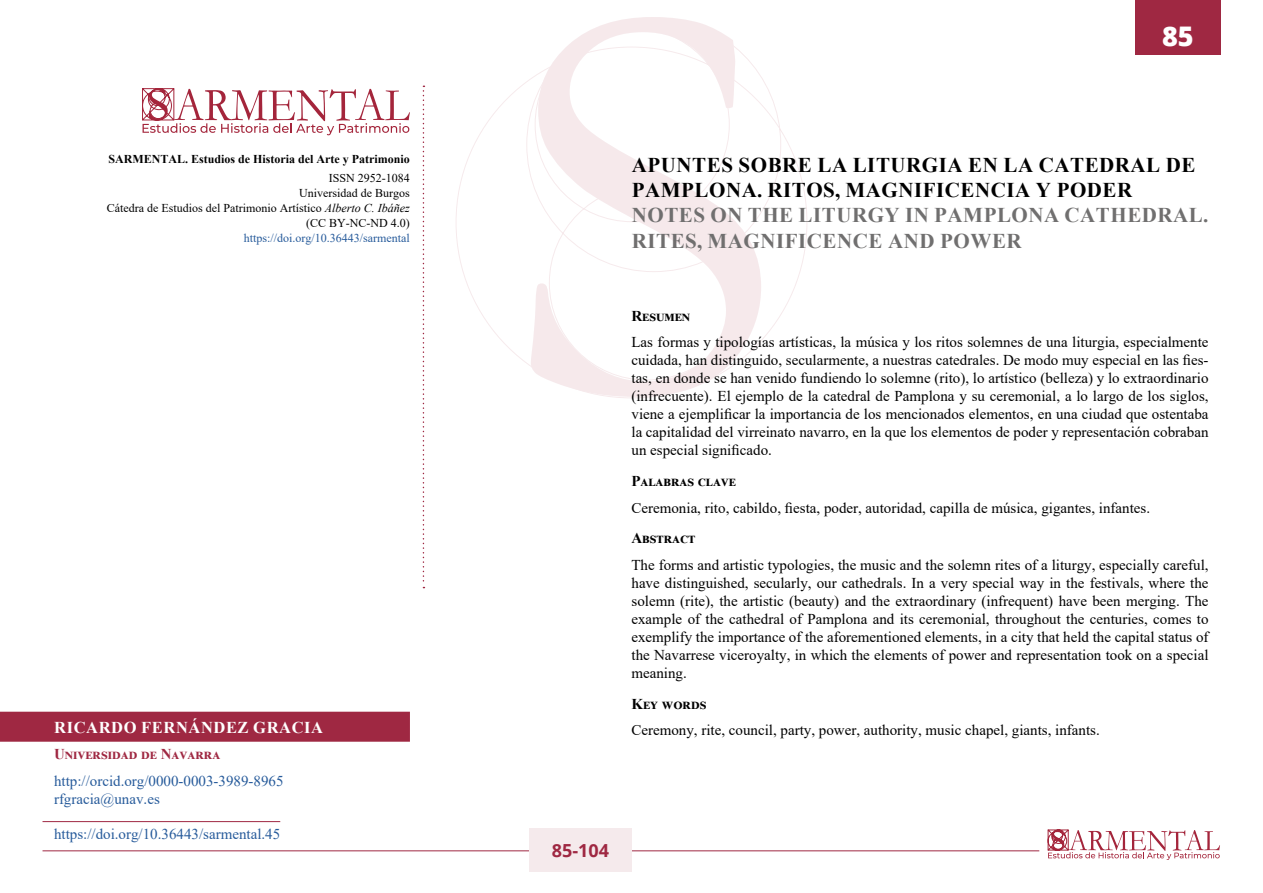
<style>
.page{position:relative;width:1263px;height:893px;background:#fff}
.page>*{position:absolute;margin:0;border:0;box-sizing:border-box;transform-origin:0 0}
.t1{font:800 27px "Open Sans";color:#fff}
.t2{font:700 21px/25.2px "Times New Roman";letter-spacing:.025em;color:#000}
.t3{font:700 21px/25.2px "Times New Roman";letter-spacing:.025em;color:#706f6f}
.t4{font:700 18px "Open Sans";color:#9f2842}
.t5{font:700 16.5px "Times New Roman";letter-spacing:.035em;color:#fff}
.t6{font:15px/18px "Times New Roman";color:#000;text-align:justify}
.t7{font:15px/18px "Times New Roman";color:#275b9b}
.t8{font:700 15px "Times New Roman";color:#000}
.t9{font:700 15px "Times New Roman";color:#9f2842}
.t10{font:12px/15px "Times New Roman";color:#000;text-align:right}
.t11{font:700 12px "Times New Roman";color:#000}
.t12{font:12px "Times New Roman";color:#275b9b}
.s1{font-style:italic}
</style>
<div class="page">
<svg style="left:456px;top:77px;width:351px;height:321px"></svg>
<svg style="left:531px;top:17px;width:230px;height:380px"></svg>
<svg style="left:423px;top:86px;width:1px;height:502px"></svg>
<svg style="left:142px;top:88px;width:268px;height:47px"></svg>
<svg style="left:1048px;top:829px;width:172px;height:31px"></svg>
<hr style="left:43px;top:850px;width:996px;height:1px;background:#9f2842">
<div style="left:529px;top:828px;width:102px;height:44px;background:#f5eaec"></div>
<div style="left:1135px;top:0;width:85px;height:54px;background:#9f2842"></div>
<div style="left:0;top:712px;width:410px;height:30px;background:#9f2842"></div>
<hr style="left:43px;top:821px;width:237px;height:1px;background:#9f2842">
<p class="t11" style="left:109px;top:150px;width:303px">SARMENTAL. Estudios de Historia del Arte y Patrimonio</p>
<p class="t10" style="left:107px;top:170px;width:304px">ISSN 2952-1084<br>Universidad de Burgos<br>Cátedra de Estudios del Patrimonio Artístico <span class="s1">Alberto C. Ibáñez </span>(CC BY-NC-ND 4.0)</p>
<p class="t12" style="left:244px;top:230px;width:168px">https://doi.org/10.36443/sarmental</p>
<h1 class="t1" style="left:1162px;top:15px;width:33px">85</h1>
<h2 class="t2" style="left:632px;top:152px;width:565px">APUNTES SOBRE LA LITURGIA EN LA CATEDRAL DE<br>PAMPLONA. RITOS, MAGNIFICENCIA Y PODER</h2>
<h2 class="t3" style="left:632px;top:202px;width:578px">NOTES ON THE LITURGY IN PAMPLONA CATHEDRAL.<br>RITES, MAGNIFICENCE AND POWER</h2>
<p class="t8" style="left:631px;top:305px;width:60px">Resumen</p>
<p class="t6" style="left:631px;top:333px;width:579px">Las formas y tipologías artísticas, la música y los ritos solemnes de una liturgia, especialmente cuidada, han distinguido, secularmente, a nuestras catedrales. De modo muy especial en las fies&shy;tas, en donde se han venido fundiendo lo solemne (rito), lo artístico (belleza) y lo extraordinario (infrecuente). El ejemplo de la catedral de Pamplona y su ceremonial, a lo largo de los siglos, viene a ejemplificar la importancia de los mencionados elementos, en una ciudad que ostentaba la capitalidad del virreinato navarro, en la que los elementos de poder y representación cobraban un especial significado.</p>
<p class="t8" style="left:631px;top:470px;width:106px">Palabras clave</p>
<p class="t6" style="left:631px;top:498px;width:520px">Ceremonia, rito, cabildo, fiesta, poder, autoridad, capilla de música, gigantes, infantes.</p>
<p class="t8" style="left:631px;top:528px;width:65px">Abstract</p>
<p class="t6" style="left:631px;top:555px;width:579px">The forms and artistic typologies, the music and the solemn rites of a liturgy, especially careful, have distinguished, secularly, our cathedrals. In a very special way in the festivals, where the solemn (rite), the artistic (beauty) and the extraordinary (infrequent) have been merging. The example of the cathedral of Pamplona and its ceremonial, throughout the centuries, comes to exemplify the importance of the aforementioned elements, in a city that held the capital status of the Navarrese viceroyalty, in which the elements of power and representation took on a special meaning.</p>
<p class="t8" style="left:631px;top:693px;width:77px">Key words</p>
<p class="t5" style="left:54px;top:715px;width:270px">RICARDO FERNÁNDEZ GRACIA</p>
<p class="t6" style="left:631px;top:721px;width:470px">Ceremony, rite, council, party, power, authority, music chapel, giants, infants.</p>
<p class="t9" style="left:54px;top:744px;width:168px">Universidad de Navarra</p>
<p class="t7" style="left:54px;top:771px;width:231px">http://orcid.org/0000-0003-3989-8965 rfgracia@unav.es</p>
<p class="t7" style="left:54px;top:824px;width:228px">https://doi.org/10.36443/sarmental.45</p>
<p class="t4" style="left:552px;top:837px;width:59px">85-104</p>
</div>
